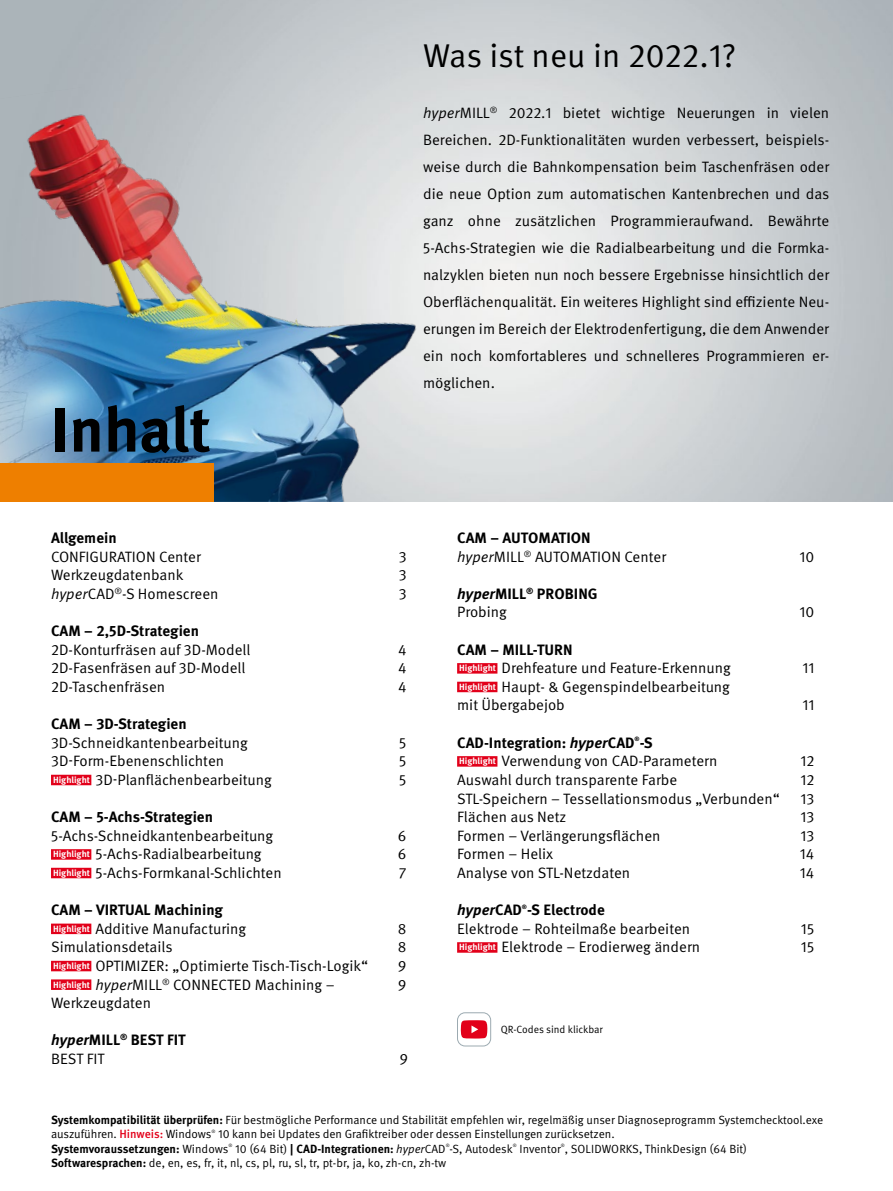
<style>
.page{position:relative;width:893px;height:1191px;background:#fff}
.page>*{position:absolute;margin:0;border:0;box-sizing:border-box;transform-origin:0 0}
.t1{font:700 63px "Meta Pro";letter-spacing:-.005em;color:#000}
.t2{font:33px "Meta Pro";letter-spacing:-.005em;color:#000}
.t3{font:15px/27px "Meta Pro";color:#000}
.t4{font:700 15px/18.6px "Meta Pro";color:#000}
.t5{font:11.85px/14.5px "Meta Pro";letter-spacing:-.005em;color:#000}
.t6{font:10.5px "Meta Pro";color:#000}
.t7{font:700 6.15px "Meta Pro";color:#000}
.t8{font:4.65px "Meta Pro";color:#000}
.s1{font-style:italic}
.s2{font-weight:700;font-size:9px;color:#fff}
.s3{font-weight:700}
.s4{font-weight:400}
.s5{font-weight:500;color:#e2001a}
</style>
<div class="page">
<img style="left:0;top:87px;width:525px;height:415px">
<div style="left:51px;top:774px;width:40px;height:11px;background:#e2001a"></div>
<div style="left:51px;top:849px;width:40px;height:10px;background:#e2001a"></div>
<div style="left:51px;top:867px;width:40px;height:11px;background:#e2001a"></div>
<div style="left:51px;top:923px;width:40px;height:11px;background:#e2001a"></div>
<div style="left:51px;top:960px;width:40px;height:11px;background:#e2001a"></div>
<div style="left:51px;top:979px;width:40px;height:11px;background:#e2001a"></div>
<div style="left:0;top:463px;width:213px;height:39px;background:#ee7f00"></div>
<div style="left:457px;top:663px;width:40px;height:10px;background:#e2001a"></div>
<div style="left:457px;top:681px;width:40px;height:11px;background:#e2001a"></div>
<div style="left:457px;top:756px;width:40px;height:10px;background:#e2001a"></div>
<div style="left:457px;top:942px;width:40px;height:10px;background:#e2001a"></div>
<svg style="left:457px;top:1014px;width:34px;height:32px"></svg>
<div style="left:457px;top:1012px;width:34px;height:34px;border:1px solid #9caab1;border-radius:8px"></div>
<h2 class="t2" style="left:423px;top:36px;width:315px">Was ist neu in 2022.1?</h2>
<h1 class="t1" style="left:51px;top:390px;width:161px">Inhalt</h1>
<p class="t3" style="left:423px;top:99px;width:408px;text-align:justify"><span class="s1">hyper</span>MILL<sup>®</sup> 2022.1 bietet wichtige Neuerungen in vielen Bereichen. 2D-Funktionalitäten wurden verbessert, beispiels&shy;weise durch die Bahnkompensation beim Taschenfräsen oder die neue Option zum automatischen Kantenbrechen und das ganz ohne zusätzlichen Programmieraufwand. Bewährte 5-Achs-Strategien wie die Radialbearbeitung und die Formka&shy;nalzyklen bieten nun noch bessere Ergebnisse hinsichtlich der Oberflächenqualität. Ein weiteres Highlight sind effiziente Neu&shy;erungen im Bereich der Elektrodenfertigung, die dem Anwender ein noch komfortableres und schnelleres Programmieren er&shy;möglichen.</p>
<p class="t4" style="left:51px;top:528px;width:67px">Allgemein</p>
<p class="t3" style="left:51px;top:543px;width:151px">CONFIGURATION Center</p>
<p class="t3" style="left:399px;top:543px;width:9px">3</p>
<p class="t3" style="left:51px;top:562px;width:134px">Werkzeugdatenbank</p>
<p class="t3" style="left:399px;top:562px;width:9px">3</p>
<p class="t3" style="left:51px;top:580px;width:169px"><span class="s1">hyper</span>CAD<sup>®</sup>-S Homescreen</p>
<p class="t3" style="left:399px;top:580px;width:9px">3</p>
<p class="t4" style="left:51px;top:621px;width:149px">CAM – 2,5D-Strategien</p>
<p class="t3" style="left:51px;top:636px;width:201px">2D-Konturfräsen auf 3D-Modell</p>
<p class="t3" style="left:398px;top:636px;width:10px">4</p>
<p class="t3" style="left:51px;top:655px;width:196px">2D-Fasenfräsen auf 3D-Modell</p>
<p class="t3" style="left:398px;top:655px;width:10px">4</p>
<p class="t3" style="left:51px;top:673px;width:116px">2D-Taschenfräsen</p>
<p class="t3" style="left:398px;top:673px;width:10px">4</p>
<p class="t4" style="left:51px;top:714px;width:137px">CAM – 3D-Strategien</p>
<p class="t3" style="left:51px;top:729px;width:198px">3D-Schneidkantenbearbeitung</p>
<p class="t3" style="left:399px;top:729px;width:9px">5</p>
<p class="t3" style="left:51px;top:748px;width:175px">3D-Form-Ebenenschlichten</p>
<p class="t3" style="left:399px;top:748px;width:9px">5</p>
<p class="t3" style="left:53px;top:766px;width:220px"><span class="s2">Highlight</span> 3D-Planflächenbearbeitung</p>
<p class="t3" style="left:399px;top:766px;width:9px">5</p>
<p class="t4" style="left:51px;top:807px;width:163px">CAM – 5-Achs-Strategien</p>
<p class="t3" style="left:51px;top:822px;width:224px">5-Achs-Schneidkantenbearbeitung</p>
<p class="t3" style="left:398px;top:822px;width:10px">6</p>
<p class="t3" style="left:53px;top:841px;width:210px"><span class="s2">Highlight</span> 5-Achs-Radialbearbeitung</p>
<p class="t3" style="left:398px;top:841px;width:10px">6</p>
<p class="t3" style="left:53px;top:859px;width:230px"><span class="s2">Highlight</span> 5-Achs-Formkanal-Schlichten</p>
<p class="t3" style="left:399px;top:859px;width:9px">7</p>
<p class="t3" style="left:51px;top:901px;width:197px;line-height:18.6px"><span class="s3">CAM – VIRTUAL Machining<br></span><span class="s2">Highlight</span> Additive Manufacturing</p>
<p class="t3" style="left:398px;top:915px;width:10px">8</p>
<p class="t3" style="left:51px;top:934px;width:123px">Simulationsdetails</p>
<p class="t3" style="left:398px;top:934px;width:10px">8</p>
<p class="t3" style="left:53px;top:952px;width:317px"><span class="s2">Highlight</span> OPTIMIZER: „Optimierte Tisch-Tisch-Logik“</p>
<p class="t3" style="left:398px;top:952px;width:10px">9</p>
<p class="t3" style="left:53px;top:971px;width:283px"><span class="s2">Highlight</span> <span class="s1">hyper</span>MILL<sup>®</sup> CONNECTED Machining –</p>
<p class="t3" style="left:398px;top:971px;width:10px">9</p>
<p class="t3" style="left:51px;top:989px;width:102px">Werkzeugdaten</p>
<p class="t4" style="left:51px;top:1031px;width:136px"><span class="s1">hyper</span>MILL<sup>®</sup> BEST FIT<br><span class="s4">BEST FIT</span></p>
<p class="t3" style="left:400px;top:1045px;width:10px">9</p>
<p class="t3" style="left:457px;top:529px;width:211px;line-height:18.6px"><span class="s3">CAM – AUTOMATION </span><span class="s1">hyper</span>MILL<sup>®</sup> AUTOMATION Center</p>
<p class="t4" style="left:457px;top:584px;width:142px"><span class="s1">hyper</span>MILL<sup>®</sup> PROBING<br><span class="s4">Probing</span></p>
<p class="t3" style="left:457px;top:640px;width:275px;line-height:18.6px"><span class="s3">CAM – MILL-TURN<br></span><span class="s2">Highlight</span> Drehfeature und Feature-Erkennung</p>
<p class="t3" style="left:457px;top:677px;width:274px;line-height:18.6px"><span class="s2">Highlight</span> Haupt- &amp; Gegenspindelbearbeitung mit Übergabejob</p>
<p class="t3" style="left:800px;top:543px;width:16px">10</p>
<p class="t3" style="left:800px;top:599px;width:16px">10</p>
<p class="t3" style="left:802px;top:655px;width:13px">11</p>
<p class="t3" style="left:802px;top:692px;width:13px">11</p>
<p class="t4" style="left:457px;top:733px;width:197px">CAD-Integration: <span class="s1">hyper</span>CAD -S</p>
<p class="t7" style="left:635px;top:735px;width:7px">®</p>
<p class="t3" style="left:459px;top:748px;width:260px"><span class="s2">Highlight</span> Verwendung von CAD-Parametern</p>
<p class="t3" style="left:800px;top:748px;width:15px">12</p>
<p class="t3" style="left:457px;top:766px;width:222px">Auswahl durch transparente Farbe</p>
<p class="t3" style="left:800px;top:766px;width:15px">12</p>
<p class="t3" style="left:457px;top:785px;width:324px">STL-Speichern – Tessellationsmodus „Verbunden“</p>
<p class="t3" style="left:800px;top:785px;width:15px">13</p>
<p class="t3" style="left:457px;top:803px;width:111px">Flächen aus Netz</p>
<p class="t3" style="left:800px;top:803px;width:15px">13</p>
<p class="t3" style="left:457px;top:822px;width:205px">Formen – Verlängerungsflächen</p>
<p class="t3" style="left:800px;top:822px;width:15px">13</p>
<p class="t3" style="left:457px;top:841px;width:98px">Formen – Helix</p>
<p class="t3" style="left:800px;top:841px;width:16px">14</p>
<p class="t3" style="left:457px;top:859px;width:175px">Analyse von STL-Netzdaten</p>
<p class="t3" style="left:800px;top:859px;width:16px">14</p>
<p class="t4" style="left:457px;top:900px;width:149px"><span class="s1">hyper</span>CAD -S Electrode</p>
<p class="t7" style="left:522px;top:902px;width:7px">®</p>
<p class="t3" style="left:457px;top:915px;width:235px">Elektrode – Rohteilmaße bearbeiten</p>
<p class="t3" style="left:801px;top:915px;width:15px">15</p>
<p class="t3" style="left:459px;top:934px;width:243px"><span class="s2">Highlight</span> Elektrode – Erodierweg ändern</p>
<p class="t3" style="left:801px;top:934px;width:15px">15</p>
<p class="t6" style="left:501px;top:1023px;width:104px">QR-Codes sind klickbar</p>
<p class="t5" style="left:51px;top:1112px;width:774px"><span class="s3">Systemkompatibilität überprüfen:</span> Für bestmögliche Performance und Stabilität empfehlen wir, regelmäßig unser Diagnoseprogramm Systemchecktool.exe auszuführen. <span class="s5">Hinweis:</span> Windows</p>
<p class="t5" style="left:51px;top:1127px;width:565px;text-indent:167px">10 kann bei Updates den Grafiktreiber oder dessen Einstellungen zurücksetzen.<br><span class="s3">Systemvoraussetzungen:</span> Windows</p>
<p class="t8" style="left:211px;top:1128px;width:5px">®</p>
<p class="t8" style="left:446px;top:1143px;width:5px">®</p>
<p class="t8" style="left:513px;top:1143px;width:5px">®</p>
<p class="t5" style="left:519px;top:1141px;width:229px">Inventor , SOLIDWORKS, ThinkDesign (64 Bit)</p>
<p class="t8" style="left:228px;top:1143px;width:5px">®</p>
<p class="t5" style="left:235px;top:1141px;width:279px">10 (64 Bit) <span class="s3">| CAD-Integrationen:</span> <span class="s1">hyper</span>CAD -S, Autodesk</p>
<p class="t8" style="left:561px;top:1143px;width:5px">®</p>
<p class="t5" style="left:51px;top:1156px;width:397px"><span class="s3">Softwaresprachen:</span> de, en, es, fr, it, nl, cs, pl, ru, sl, tr, pt-br, ja, ko, zh-cn, zh-tw</p>
</div>
